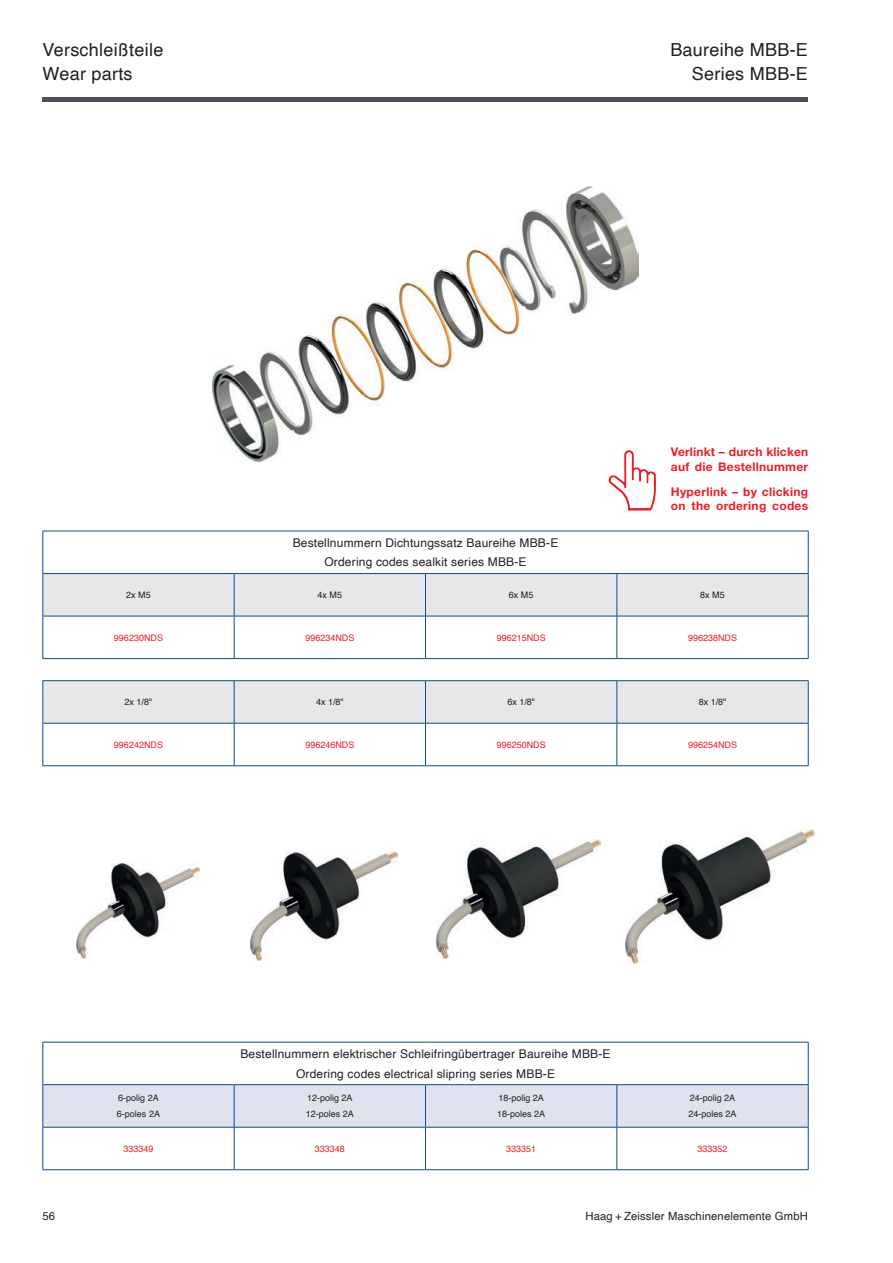
<style>
.page{position:relative;width:893px;height:1263px;background:#fff}
.page>*{position:absolute;margin:0;border:0;box-sizing:border-box;transform-origin:0 0}
.t1{font:18px "Helvetica";letter-spacing:.015em;color:#231f20}
.t2{font:12px/19.2px "Helvetica";letter-spacing:.015em;color:#231f20;text-align:center}
.t3{font:700 12px/14.4px "Helvetica Neue";letter-spacing:.025em;color:#ee1d23}
.t4{font:11.25px "Helvetica";letter-spacing:.015em;color:#231f20}
.t5{font:9px/16.2px "Helvetica";color:#231f20}
.t6{font:9px "Helvetica";color:#ee1d23}
</style>
<div class="page">
<hr style="left:43px;top:98px;width:765px;height:4px;background:#4c5159">
<img style="left:212px;top:186px;width:426px;height:275px">
<div style="left:44px;top:574px;width:764px;height:42px;background:#e6e7e9"></div>
<hr style="left:43px;top:531px;width:1px;height:42px;background:#0b4c8c">
<hr style="left:43px;top:531px;width:191px;height:1px;background:#0b4c8c">
<hr style="left:234px;top:531px;width:191px;height:1px;background:#0b4c8c">
<hr style="left:425px;top:531px;width:192px;height:1px;background:#0b4c8c">
<hr style="left:617px;top:531px;width:191px;height:1px;background:#0b4c8c">
<hr style="left:808px;top:531px;width:1px;height:42px;background:#0b4c8c">
<hr style="left:43px;top:574px;width:1px;height:42px;background:#0b4c8c">
<hr style="left:43px;top:573px;width:191px;height:1px;background:#0b4c8c">
<hr style="left:234px;top:573px;width:191px;height:1px;background:#0b4c8c">
<hr style="left:425px;top:573px;width:192px;height:1px;background:#0b4c8c">
<hr style="left:617px;top:573px;width:191px;height:1px;background:#0b4c8c">
<hr style="left:234px;top:574px;width:1px;height:42px;background:#0b4c8c">
<hr style="left:425px;top:574px;width:1px;height:42px;background:#0b4c8c">
<hr style="left:617px;top:574px;width:1px;height:42px;background:#0b4c8c">
<hr style="left:808px;top:574px;width:1px;height:42px;background:#0b4c8c">
<hr style="left:43px;top:616px;width:1px;height:42px;background:#0b4c8c">
<hr style="left:43px;top:616px;width:191px;height:1px;background:#0b4c8c">
<hr style="left:234px;top:616px;width:191px;height:1px;background:#0b4c8c">
<hr style="left:425px;top:616px;width:192px;height:1px;background:#0b4c8c">
<hr style="left:617px;top:616px;width:191px;height:1px;background:#0b4c8c">
<hr style="left:234px;top:616px;width:1px;height:42px;background:#0b4c8c">
<hr style="left:425px;top:616px;width:1px;height:42px;background:#0b4c8c">
<hr style="left:617px;top:616px;width:1px;height:42px;background:#0b4c8c">
<hr style="left:808px;top:616px;width:1px;height:42px;background:#0b4c8c">
<hr style="left:43px;top:658px;width:191px;height:1px;background:#0b4c8c">
<hr style="left:234px;top:658px;width:191px;height:1px;background:#0b4c8c">
<hr style="left:425px;top:658px;width:192px;height:1px;background:#0b4c8c">
<hr style="left:617px;top:658px;width:191px;height:1px;background:#0b4c8c">
<div style="left:44px;top:681px;width:764px;height:42px;background:#e6e7e9"></div>
<hr style="left:43px;top:681px;width:1px;height:42px;background:#0b4c8c">
<hr style="left:43px;top:680px;width:191px;height:1px;background:#0b4c8c">
<hr style="left:234px;top:680px;width:191px;height:1px;background:#0b4c8c">
<hr style="left:425px;top:680px;width:192px;height:1px;background:#0b4c8c">
<hr style="left:617px;top:680px;width:191px;height:1px;background:#0b4c8c">
<hr style="left:234px;top:681px;width:1px;height:42px;background:#0b4c8c">
<hr style="left:425px;top:681px;width:1px;height:42px;background:#0b4c8c">
<hr style="left:617px;top:681px;width:1px;height:42px;background:#0b4c8c">
<hr style="left:808px;top:681px;width:1px;height:42px;background:#0b4c8c">
<hr style="left:43px;top:723px;width:1px;height:42px;background:#0b4c8c">
<hr style="left:43px;top:723px;width:191px;height:1px;background:#0b4c8c">
<hr style="left:234px;top:723px;width:191px;height:1px;background:#0b4c8c">
<hr style="left:425px;top:723px;width:192px;height:1px;background:#0b4c8c">
<hr style="left:617px;top:723px;width:191px;height:1px;background:#0b4c8c">
<hr style="left:234px;top:723px;width:1px;height:42px;background:#0b4c8c">
<hr style="left:425px;top:723px;width:1px;height:42px;background:#0b4c8c">
<hr style="left:617px;top:723px;width:1px;height:42px;background:#0b4c8c">
<hr style="left:808px;top:723px;width:1px;height:42px;background:#0b4c8c">
<hr style="left:43px;top:765px;width:191px;height:1px;background:#0b4c8c">
<hr style="left:234px;top:765px;width:191px;height:1px;background:#0b4c8c">
<hr style="left:425px;top:765px;width:192px;height:1px;background:#0b4c8c">
<hr style="left:617px;top:765px;width:191px;height:1px;background:#0b4c8c">
<div style="left:44px;top:1085px;width:764px;height:42px;background:#e0e3ee"></div>
<hr style="left:43px;top:1042px;width:1px;height:42px;background:#0b4c8c">
<hr style="left:43px;top:1042px;width:191px;height:1px;background:#0b4c8c">
<hr style="left:234px;top:1042px;width:191px;height:1px;background:#0b4c8c">
<hr style="left:425px;top:1042px;width:192px;height:1px;background:#0b4c8c">
<hr style="left:617px;top:1042px;width:191px;height:1px;background:#0b4c8c">
<hr style="left:808px;top:1042px;width:1px;height:42px;background:#0b4c8c">
<hr style="left:43px;top:1085px;width:1px;height:42px;background:#0b4c8c">
<hr style="left:43px;top:1084px;width:191px;height:1px;background:#0b4c8c">
<hr style="left:234px;top:1084px;width:191px;height:1px;background:#0b4c8c">
<hr style="left:425px;top:1084px;width:192px;height:1px;background:#0b4c8c">
<hr style="left:234px;top:1085px;width:1px;height:42px;background:#0b4c8c">
<hr style="left:425px;top:1085px;width:1px;height:42px;background:#0b4c8c">
<hr style="left:617px;top:1085px;width:1px;height:42px;background:#0b4c8c">
<hr style="left:617px;top:1084px;width:191px;height:1px;background:#0b4c8c">
<hr style="left:808px;top:1085px;width:1px;height:42px;background:#0b4c8c">
<hr style="left:43px;top:1127px;width:1px;height:42px;background:#0b4c8c">
<hr style="left:43px;top:1127px;width:191px;height:1px;background:#0b4c8c">
<hr style="left:234px;top:1127px;width:191px;height:1px;background:#0b4c8c">
<hr style="left:425px;top:1127px;width:192px;height:1px;background:#0b4c8c">
<hr style="left:234px;top:1127px;width:1px;height:42px;background:#0b4c8c">
<hr style="left:425px;top:1127px;width:1px;height:42px;background:#0b4c8c">
<hr style="left:43px;top:1169px;width:191px;height:1px;background:#0b4c8c">
<hr style="left:234px;top:1169px;width:191px;height:1px;background:#0b4c8c">
<hr style="left:425px;top:1169px;width:192px;height:1px;background:#0b4c8c">
<hr style="left:617px;top:1127px;width:1px;height:42px;background:#0b4c8c">
<hr style="left:617px;top:1127px;width:191px;height:1px;background:#0b4c8c">
<hr style="left:808px;top:1127px;width:1px;height:42px;background:#0b4c8c">
<hr style="left:617px;top:1169px;width:191px;height:1px;background:#0b4c8c">
<img style="left:77px;top:863px;width:123px;height:95px">
<img style="left:251px;top:851px;width:146px;height:109px">
<img style="left:436px;top:839px;width:164px;height:119px">
<img style="left:625px;top:829px;width:189px;height:134px">
<svg style="left:609px;top:450px;width:47px;height:60px"></svg>
<h1 class="t1" style="left:43px;top:36px;width:122px">Verschleißteile</h1>
<h1 class="t1" style="left:670px;top:36px;width:139px">Baureihe MBB-E</h1>
<h1 class="t1" style="left:43px;top:60px;width:92px">Wear parts</h1>
<h1 class="t1" style="left:692px;top:60px;width:117px">Series MBB-E</h1>
<p class="t2" style="left:293px;top:534px;width:267px">Bestellnummern Dichtungssatz Baureihe MBB-E<br>Ordering codes sealkit series MBB-E</p>
<p class="t3" style="left:671px;top:445px;width:139px">Verlinkt – durch klicken auf die Bestellnummer</p>
<p class="t3" style="left:671px;top:484px;width:139px">Hyperlink – by clicking on the ordering codes</p>
<p class="t5" style="left:126px;top:587px;width:26px">2x M5</p>
<p class="t5" style="left:318px;top:587px;width:26px">4x M5</p>
<p class="t5" style="left:509px;top:587px;width:26px">6x M5</p>
<p class="t5" style="left:700px;top:587px;width:26px">8x M5</p>
<p class="t6" style="left:114px;top:631px;width:51px">996230NDS</p>
<p class="t6" style="left:305px;top:631px;width:51px">996234NDS</p>
<p class="t6" style="left:497px;top:631px;width:51px">996215NDS</p>
<p class="t6" style="left:688px;top:631px;width:51px">996238NDS</p>
<p class="t5" style="left:125px;top:694px;width:29px">2x 1/8"</p>
<p class="t5" style="left:316px;top:694px;width:29px">4x 1/8"</p>
<p class="t5" style="left:507px;top:694px;width:29px">6x 1/8"</p>
<p class="t5" style="left:699px;top:694px;width:29px">8x 1/8"</p>
<p class="t6" style="left:114px;top:738px;width:51px">996242NDS</p>
<p class="t6" style="left:305px;top:738px;width:51px">996246NDS</p>
<p class="t6" style="left:497px;top:738px;width:51px">996250NDS</p>
<p class="t6" style="left:688px;top:738px;width:51px">996254NDS</p>
<p class="t2" style="left:240px;top:1045px;width:372px">Bestellnummern elektrischer Schleifringübertrager Baureihe MBB-E<br>Ordering codes electrical slipring series MBB-E</p>
<p class="t5" style="left:117px;top:1090px;width:45px">6-polig 2A<br>6-poles 2A</p>
<p class="t5" style="left:306px;top:1090px;width:50px">12-polig 2A<br>12-poles 2A</p>
<p class="t5" style="left:497px;top:1090px;width:50px">18-polig 2A<br>18-poles 2A</p>
<p class="t5" style="left:688px;top:1090px;width:50px">24-polig 2A<br>24-poles 2A</p>
<p class="t6" style="left:123px;top:1142px;width:32px">333349</p>
<p class="t6" style="left:315px;top:1142px;width:32px">333348</p>
<p class="t6" style="left:506px;top:1142px;width:32px">333351</p>
<p class="t6" style="left:697px;top:1142px;width:32px">333352</p>
<p class="t4" style="left:43px;top:1208px;width:14px">56</p>
<p class="t4" style="left:585px;top:1208px;width:224px">Haag + Zeissler Maschinenelemente GmbH</p>
</div>
